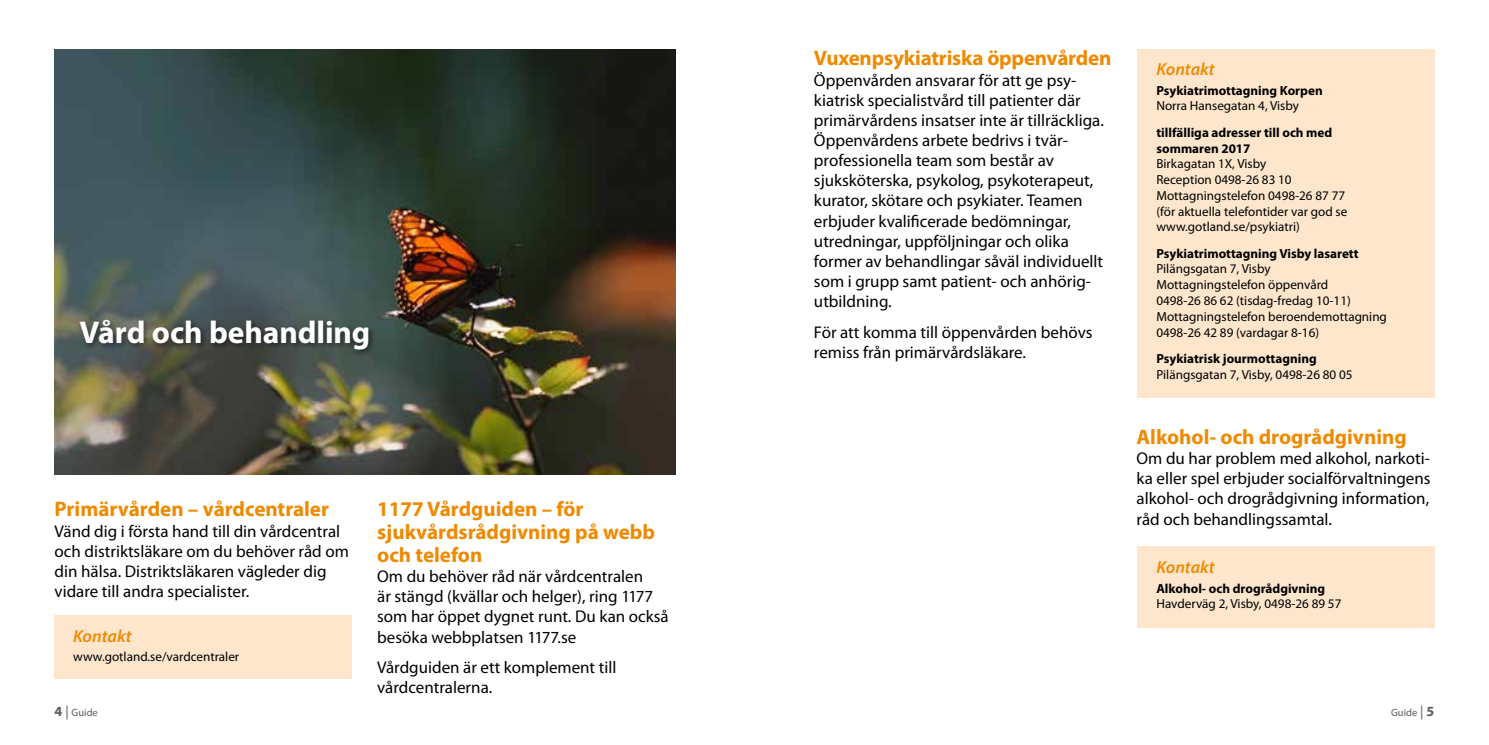
<style>
.page{position:relative;width:1489px;height:745px;background:#fff}
.page>*{position:absolute;margin:0;border:0;box-sizing:border-box;transform-origin:0 0}
.t1{font:700 31.5px "Myriad Pro";letter-spacing:-.005em;color:#fff}
.t2{font:700 21px/22.8px "Myriad Pro";color:#ef8a00}
.t3{font:italic 600 17.5px "Myriad Pro";color:#ef8a00}
.t4{font:16.97px/20.1px "Myriad Pro";color:#000}
.t5{font:13.12px/15.8px "Myriad Pro";color:#000}
.t6{font:700 13.12px/15.8px "Myriad Pro";color:#000}
.t7{font:10.5px "Myriad Pro";color:#5a5a59}
.s1{font-weight:700;font-size:14px}
.s2{font-size:14px}
</style>
<div class="page">
<img style="left:55px;top:50px;width:620px;height:424px">
<div style="left:77px;top:317px;width:298px;height:39px;background:#000;opacity:.5"></div>
<div style="left:1136px;top:50px;width:298px;height:348px;background:#fde6cc"></div>
<div style="left:1136px;top:546px;width:298px;height:82px;background:#fde6cc"></div>
<div style="left:55px;top:615px;width:297px;height:63px;background:#fde6cc"></div>
<h1 class="t1" style="left:79px;top:312px;width:292px">Vård och behandling</h1>
<p class="t2" style="left:55px;top:497px;width:276px">Primärvården – vårdcentraler</p>
<p class="t4" style="left:55px;top:520px;width:296px">Vänd dig i första hand till din vårdcentral och distriktsläkare om du behöver råd om din hälsa. Distriktsläkaren vägleder dig vidare till andra specialister.</p>
<p class="t3" style="left:73px;top:624px;width:60px">Kontakt</p>
<p class="t5" style="left:73px;top:648px;width:167px">www.gotland.se/vardcentraler</p>
<p class="t2" style="left:377px;top:497px;width:279px">1177 Vårdguiden – för sjukvårdsrådgivning på webb och telefon</p>
<p class="t4" style="left:377px;top:565px;width:293px">Om du behöver råd när vårdcentralen<br>är stängd (kvällar och helger), ring 1177 som har öppet dygnet runt. Du kan också besöka webbplatsen 1177.se</p>
<p class="t4" style="left:377px;top:656px;width:241px">Vårdguiden är ett komplement till vårdcentralerna.</p>
<p class="t2" style="left:814px;top:46px;width:299px">Vuxenpsykiatriska öppenvården</p>
<p class="t4" style="left:814px;top:69px;width:291px">Öppenvården ansvarar för att ge psy&shy;kiatrisk specialistvård till patienter där primärvårdens insatser inte är tillräckliga.<br>Öppenvårdens arbete bedrivs i tvär&shy;professionella team som består av sjuksköterska, psykolog, psykoterapeut, kurator, skötare och psykiater. Teamen erbjuder kvalificerade bedömningar, utredningar, uppföljningar och olika former av behandlingar såväl individuellt som i grupp samt patient- och anhörig&shy;utbildning.</p>
<p class="t4" style="left:814px;top:321px;width:280px">För att komma till öppenvården behövs remiss från primärvårdsläkare.</p>
<p class="t3" style="left:1156px;top:58px;width:60px">Kontakt</p>
<p class="t6" style="left:1156px;top:82px;width:168px">Psykiatrimottagning Korpen</p>
<p class="t5" style="left:1156px;top:98px;width:144px">Norra Hansegatan 4, Visby</p>
<p class="t6" style="left:1156px;top:124px;width:177px">tillfälliga adresser till och med sommaren 2017</p>
<p class="t5" style="left:1156px;top:156px;width:192px">Birkagatan 1X, Visby<br>Reception 0498-26 83 10<br>Mottagningstelefon 0498-26 87 77 (för aktuella telefontider var god se www.gotland.se/psykiatri)</p>
<p class="t6" style="left:1156px;top:245px;width:204px">Psykiatrimottagning Visby lasarett</p>
<p class="t5" style="left:1156px;top:261px;width:232px">Pilängsgatan 7, Visby<br>Mottagningstelefon öppenvård<br>0498-26 86 62 (tisdag-fredag 10-11)<br>Mottagningstelefon beroendemottagning<br>0498-26 42 89 (vardagar 8-16)</p>
<p class="t6" style="left:1156px;top:350px;width:162px">Psykiatrisk jourmottagning</p>
<p class="t5" style="left:1156px;top:366px;width:198px">Pilängsgatan 7, Visby, 0498-26 80 05</p>
<p class="t2" style="left:1136px;top:424px;width:271px">Alkohol- och drogrådgivning</p>
<p class="t4" style="left:1136px;top:447px;width:295px;text-align:justify">Om du har problem med alkohol, narkoti&shy;ka eller spel erbjuder socialförvaltningens alkohol- och drogrådgivning information, råd och behandlingssamtal.</p>
<p class="t3" style="left:1156px;top:556px;width:60px">Kontakt</p>
<p class="t6" style="left:1156px;top:579px;width:170px">Alkohol- och drogrådgivning</p>
<p class="t5" style="left:1156px;top:595px;width:186px">Havderväg 2, Visby, 0498-26 89 57</p>
<p class="t7" style="left:55px;top:705px;width:45px"><span class="s1">4</span> <span class="s2">|</span> Guide</p>
<p class="t7" style="left:1390px;top:705px;width:45px">Guide <span class="s2">|</span> <span class="s1">5</span></p>
</div>
